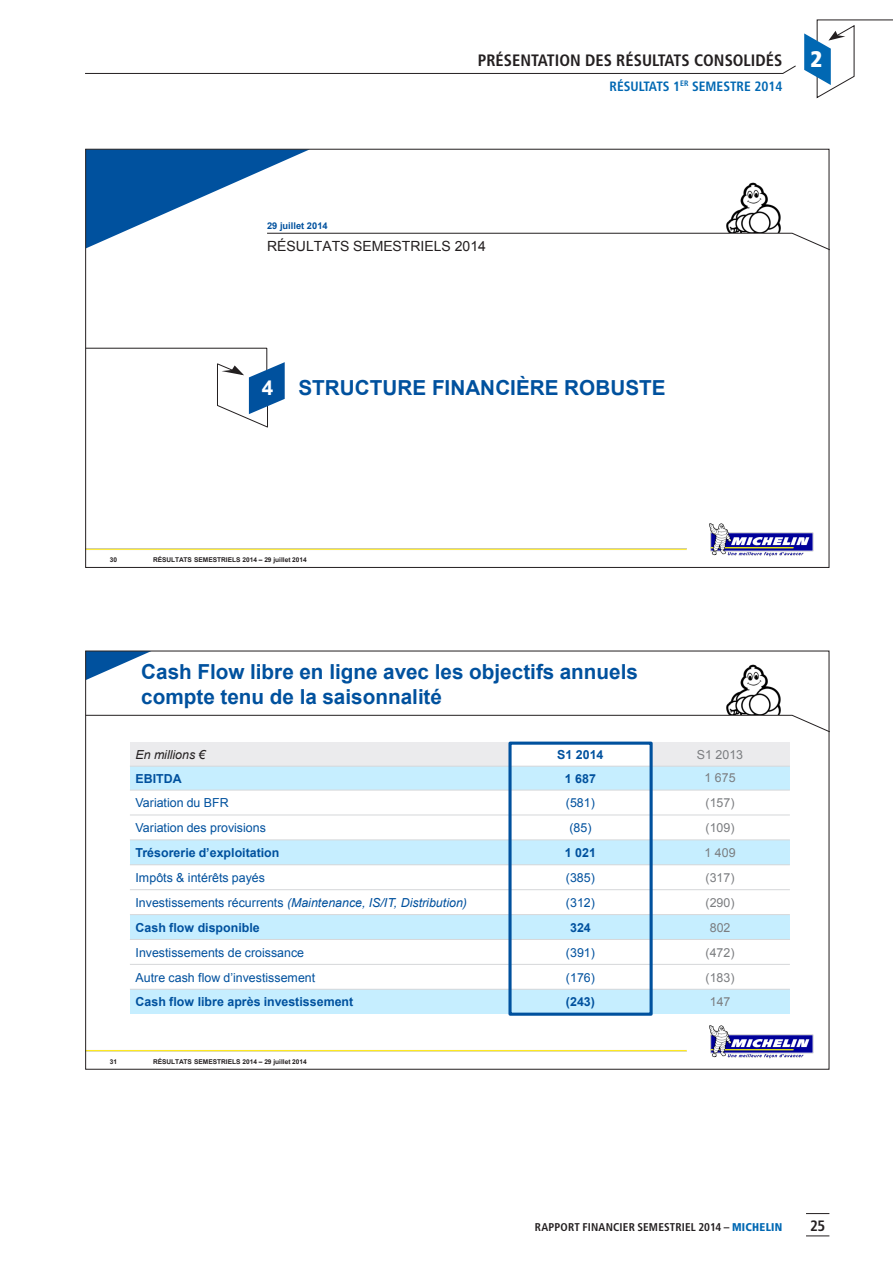
<style>
.page{position:relative;width:893px;height:1263px;background:#fff}
.page>*{position:absolute;margin:0;border:0;box-sizing:border-box;transform-origin:0 0}
.t1{font:900 condensed 22.5px "Frutiger LT Std";color:#fff}
.t2{font:700 20.7px/24.8px "Arial";color:#00519e}
.t3{font:700 condensed 16.5px "Frutiger LT Std";color:#231f20}
.t4{font:700 condensed 15px "Frutiger LT Std";color:#231f20}
.t5{font:13.95px "Arial";color:#231f20}
.t6{font:700 condensed 13.5px "Frutiger LT Std";color:#0168b3}
.t7{font:12.45px "Arial";color:#00519e}
.t8{font:700 12.45px "Arial";color:#00519e}
.t9{font:italic 12.45px "Arial";color:#00519e}
.t10{font:12.45px "Arial";letter-spacing:.005em;color:#7b7d80}
.t11{font:12.45px "Arial";color:#00519e}
.t12{font:700 12.45px "Arial";color:#00519e}
.t13{font:italic 12.45px "Arial";color:#231f20}
.t14{font:700 condensed 11.25px "Frutiger LT Std";letter-spacing:.015em;color:#231f20}
.t15{font:700 9.3px "Arial";letter-spacing:.005em;color:#00519e}
.t16{font:700 6.6px "Arial";letter-spacing:-.005em;color:#231f20}
.s1{color:#fff}
.s2{font-style:inherit}
.s3{font-style:normal}
.s4{font-weight:900;color:#0168b3}
</style>
<div class="page">
<svg style="left:806px;top:1235px;width:23px;height:1px"></svg>
<svg style="left:806px;top:1213px;width:23px;height:1px"></svg>
<svg style="left:804px;top:19px;width:89px;height:80px"></svg>
<svg style="left:85px;top:65px;width:711px;height:9px"></svg>
<img style="left:87px;top:548px;width:599px;height:2px">
<img style="left:709px;top:523px;width:105px;height:34px">
<svg style="left:87px;top:348px;width:198px;height:80px"></svg>
<svg style="left:87px;top:151px;width:740px;height:98px"></svg>
<img style="left:87px;top:1050px;width:599px;height:2px">
<img style="left:709px;top:1025px;width:105px;height:34px">
<img style="left:727px;top:664px;width:54px;height:51px">
<svg style="left:87px;top:715px;width:740px;height:16px"></svg>
<svg style="left:87px;top:653px;width:60px;height:27px"></svg>
<div style="left:130px;top:742px;width:381px;height:24px;background:#ebebed"></div>
<div style="left:650px;top:742px;width:140px;height:24px;background:#ebebed"></div>
<div style="left:130px;top:766px;width:381px;height:24px;background:#c6eeff"></div>
<div style="left:511px;top:766px;width:139px;height:24px;background:#c6eeff"></div>
<div style="left:650px;top:766px;width:140px;height:24px;background:#c6eeff"></div>
<div style="left:130px;top:840px;width:381px;height:25px;background:#c6eeff"></div>
<div style="left:511px;top:840px;width:139px;height:25px;background:#c6eeff"></div>
<div style="left:650px;top:840px;width:140px;height:25px;background:#c6eeff"></div>
<div style="left:130px;top:914px;width:381px;height:25px;background:#c6eeff"></div>
<div style="left:511px;top:914px;width:139px;height:25px;background:#c6eeff"></div>
<div style="left:650px;top:914px;width:140px;height:25px;background:#c6eeff"></div>
<div style="left:130px;top:989px;width:381px;height:25px;background:#c6eeff"></div>
<div style="left:511px;top:989px;width:139px;height:25px;background:#c6eeff"></div>
<div style="left:650px;top:989px;width:140px;height:25px;background:#c6eeff"></div>
<hr style="left:130px;top:766px;width:660px;height:1px;background:#d7d8da">
<hr style="left:130px;top:789px;width:660px;height:2px;background:#d7d8da">
<hr style="left:130px;top:814px;width:660px;height:1px;background:#d7d8da">
<hr style="left:130px;top:839px;width:660px;height:1px;background:#d7d8da">
<hr style="left:130px;top:864px;width:660px;height:1px;background:#d7d8da">
<hr style="left:130px;top:889px;width:660px;height:1px;background:#d7d8da">
<hr style="left:130px;top:914px;width:660px;height:1px;background:#d7d8da">
<hr style="left:130px;top:939px;width:660px;height:1px;background:#d7d8da">
<hr style="left:130px;top:964px;width:660px;height:1px;background:#d7d8da">
<hr style="left:130px;top:989px;width:660px;height:1px;background:#d7d8da">
<div style="left:508px;top:742px;width:145px;height:274px;border:3px solid #00519e"></div>
<h3 class="t3" style="left:478px;top:50px;width:18px">PRÉSENTATION</h3>
<h3 class="t3" style="left:585px;top:50px;width:10px">DES</h3>
<h3 class="t3" style="left:616px;top:50px;width:9px">RÉSULTATS</h3>
<h3 class="t3" style="left:694px;top:50px;width:10px">CONSOLIDÉS</h3>
<p class="t6" style="left:610px;top:78px;width:174px">RÉSULTATS 1<sup>ER</sup> SEMESTRE 2014</p>
<h1 class="t1" style="left:811px;top:45px;width:13px">2</h1>
<p class="t15" style="left:267px;top:220px;width:62px">29 juillet 2014</p>
<p class="t5" style="left:267px;top:237px;width:220px">RÉSULTATS SEMESTRIELS 2014</p>
<p class="t2" style="left:262px;top:376px;width:405px"><span class="s1">4</span> STRUCTURE FINANCIÈRE ROBUSTE</p>
<p class="t16" style="left:110px;top:555px;width:9px">30</p>
<p class="t16" style="left:153px;top:555px;width:155px">RÉSULTATS SEMESTRIELS 2014 <span class="s2">‒</span> 29 juillet 2014</p>
<p class="t2" style="left:141px;top:660px;width:498px">Cash Flow libre en ligne avec les objectifs annuels compte tenu de la saisonnalité</p>
<p class="t13" style="left:135px;top:746px;width:72px">En millions <span class="s2">€</span></p>
<p class="t8" style="left:557px;top:746px;width:48px">S1 2014</p>
<p class="t10" style="left:697px;top:746px;width:48px">S1 2013</p>
<p class="t8" style="left:136px;top:770px;width:48px">EBITDA</p>
<p class="t8" style="left:565px;top:770px;width:33px">1 687</p>
<p class="t10" style="left:705px;top:770px;width:33px">1 675</p>
<p class="t7" style="left:136px;top:795px;width:95px">Variation du BFR</p>
<p class="t7" style="left:566px;top:795px;width:31px">(581)</p>
<p class="t10" style="left:706px;top:794px;width:31px">(157)</p>
<p class="t7" style="left:136px;top:819px;width:132px">Variation des provisions</p>
<p class="t7" style="left:569px;top:819px;width:24px">(85)</p>
<p class="t10" style="left:706px;top:819px;width:31px">(109)</p>
<p class="t12" style="left:136px;top:844px;width:145px">Trésorerie d’exploitation</p>
<p class="t8" style="left:565px;top:844px;width:33px">1 021</p>
<p class="t10" style="left:705px;top:844px;width:33px">1 409</p>
<p class="t7" style="left:136px;top:869px;width:131px">Impôts &amp; intérêts payés</p>
<p class="t7" style="left:566px;top:869px;width:31px">(385)</p>
<p class="t10" style="left:706px;top:869px;width:31px">(317)</p>
<p class="t9" style="left:136px;top:894px;width:333px"><span class="s3">Investissements récurrents</span> (Maintenance, IS/IT, Distribution)</p>
<p class="t7" style="left:566px;top:894px;width:31px">(312)</p>
<p class="t10" style="left:706px;top:894px;width:31px">(290)</p>
<p class="t8" style="left:136px;top:919px;width:126px">Cash flow disponible</p>
<p class="t8" style="left:570px;top:919px;width:22px">324</p>
<p class="t10" style="left:710px;top:919px;width:22px">802</p>
<p class="t7" style="left:136px;top:944px;width:170px">Investissements de croissance</p>
<p class="t7" style="left:566px;top:944px;width:31px">(391)</p>
<p class="t10" style="left:706px;top:944px;width:31px">(472)</p>
<p class="t11" style="left:136px;top:969px;width:181px">Autre cash flow d’investissement</p>
<p class="t7" style="left:566px;top:969px;width:31px">(176)</p>
<p class="t10" style="left:706px;top:969px;width:31px">(183)</p>
<p class="t8" style="left:136px;top:994px;width:219px">Cash flow libre après investissement</p>
<p class="t8" style="left:566px;top:994px;width:31px">(243)</p>
<p class="t10" style="left:710px;top:994px;width:22px">147</p>
<p class="t16" style="left:110px;top:1057px;width:9px">31</p>
<p class="t16" style="left:153px;top:1057px;width:155px">RÉSULTATS SEMESTRIELS 2014 <span class="s2">‒</span> 29 juillet 2014</p>
<p class="t14" style="left:535px;top:1220px;width:249px">RAPPORT FINANCIER SEMESTRIEL 2014 – <span class="s4">MICHELIN</span></p>
<p class="t4" style="left:810px;top:1216px;width:17px">25</p>
</div>
